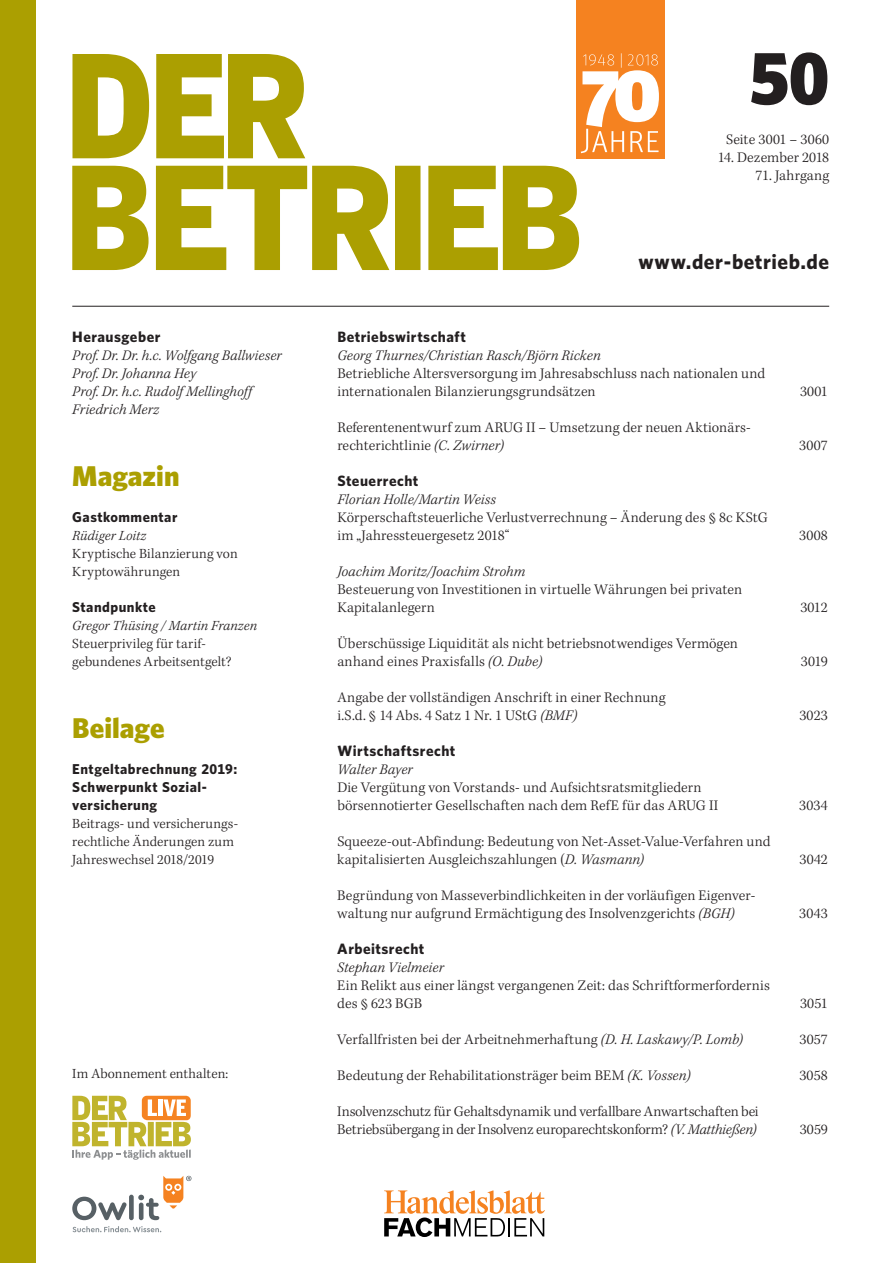
<style>
.page{position:relative;width:893px;height:1263px;background:#fff}
.page>*{position:absolute;margin:0;border:0;box-sizing:border-box;transform-origin:0 0}
.t1{font:900 75px "Whitney";color:#231f20}
.t2{font:900 28.65px "Whitney";color:#ab9f01}
.t3{font:700 21px "Whitney";letter-spacing:.025em;color:#231f20}
.t4{font:300 15px/18px "Kepler Std";letter-spacing:.005em;color:#231f20}
.t5{font:italic 300 15px/18px "Kepler Std";letter-spacing:.01em;color:#231f20}
.t6{font:300 15px/18px "Kepler Std";letter-spacing:-.015em;color:#231f20}
.t7{font:700 15px "Whitney";letter-spacing:.035em;color:#231f20}
.t8{font:300 14.4px/18px "Kepler Std";letter-spacing:.005em;color:#231f20}
.t9{font:700 14.4px/18px "Whitney";letter-spacing:.03em;color:#231f20}
.t10{font:italic 300 14.4px "Kepler Std";letter-spacing:.005em;color:#231f20}
.s1{font-style:italic}
</style>
<div class="page">
<svg style="left:72px;top:54px;width:233px;height:104px"></svg>
<svg style="left:72px;top:166px;width:507px;height:104px;fill:#ab9f01"></svg>
<div style="left:0;top:0;width:36px;height:1263px;background:#ab9f01"></div>
<hr style="left:72px;top:306px;width:757px;height:1px;background:#231f20">
<svg style="left:72px;top:1096px;width:119px;height:64px"></svg>
<svg style="left:72px;top:1176px;width:119px;height:44px"></svg>
<svg style="left:73px;top:1226px;width:88px;height:6px"></svg>
<svg style="left:384px;top:1190px;width:161px;height:47px"></svg>
<div style="left:576px;top:0;width:89px;height:159px;background:#f58220"></div>
<svg style="left:581px;top:53px;width:78px;height:100px"></svg>
<p class="t7" style="left:72px;top:332px;width:90px">Herausgeber</p>
<p class="t5" style="left:72px;top:348px;width:211px">Prof. Dr. Dr. h.c. Wolfgang Ballwieser<br>Prof. Dr. Johanna Hey<br>Prof. Dr. h.c. Rudolf Mellinghoff<br>Friedrich Merz</p>
<h2 class="t2" style="left:72px;top:466px;width:109px">Magazin</h2>
<p class="t9" style="left:72px;top:509px;width:107px">Gastkommentar</p>
<p class="t10" style="left:72px;top:531px;width:75px">Rüdiger Loitz</p>
<p class="t8" style="left:72px;top:546px;width:167px">Kryptische Bilanzierung von<br>Kryptowährungen</p>
<p class="t9" style="left:72px;top:599px;width:85px">Standpunkte</p>
<p class="t10" style="left:72px;top:621px;width:186px">Gregor Thüsing / Martin Franzen</p>
<p class="t8" style="left:72px;top:636px;width:161px">Steuerprivileg für tarif&shy;gebundenes Arbeitsentgelt?</p>
<h2 class="t2" style="left:72px;top:718px;width:94px">Beilage</h2>
<p class="t9" style="left:72px;top:761px;width:166px">Entgeltabrechnung 2019:<br>Schwerpunkt Sozial&shy;versicherung</p>
<p class="t8" style="left:72px;top:816px;width:167px">Beitrags- und versicherungs&shy;rechtliche Änderungen zum<br>Jahreswechsel 2018/2019</p>
<p class="t8" style="left:72px;top:1067px;width:157px">Im Abonnement enthalten:</p>
<h1 class="t1" style="left:749px;top:52px;width:82px">50</h1>
<p class="t4" style="left:726px;top:132px;width:105px">Seite 3001 – 3060</p>
<p class="t4" style="left:718px;top:150px;width:113px">14. Dezember 2018</p>
<p class="t4" style="left:755px;top:168px;width:75px">71. Jahrgang</p>
<h3 class="t3" style="left:638px;top:254px;width:192px">www.der-betrieb.de</h3>
<p class="t7" style="left:337px;top:332px;width:130px">Betriebswirtschaft</p>
<p class="t5" style="left:337px;top:348px;width:265px">Georg Thurnes/Christian Rasch/Björn Ricken</p>
<p class="t4" style="left:337px;top:366px;width:429px">Betriebliche Altersversorgung im Jahresabschluss nach nationalen und internationalen Bilanzierungsgrundsätzen</p>
<p class="t4" style="left:337px;top:420px;width:415px">Referentenentwurf zum ARUG II – Umsetzung der neuen Aktionärs&shy;rechterichtlinie <span class="s1">(C. Zwirner)</span></p>
<p class="t7" style="left:337px;top:476px;width:82px">Steuerrecht</p>
<p class="t5" style="left:337px;top:492px;width:160px">Florian Holle/Martin Weiss</p>
<p class="t4" style="left:337px;top:510px;width:432px">Körperschaftsteuerliche Verlustverrechnung – Änderung des § 8c KStG im „Jahressteuergesetz 2018“</p>
<p class="t5" style="left:337px;top:564px;width:189px">Joachim Moritz/Joachim Strohm</p>
<p class="t4" style="left:337px;top:582px;width:406px">Besteuerung von Investitionen in virtuelle Währungen bei privaten<br>Kapitalanlegern</p>
<p class="t4" style="left:337px;top:636px;width:402px">Überschüssige Liquidität als nicht betriebsnotwendiges Vermögen anhand eines Praxisfalls <span class="s1">(O. Dube)</span></p>
<p class="t4" style="left:337px;top:690px;width:330px">Angabe der vollständigen Anschrift in einer Rechnung i.S.d. § 14 Abs. 4 Satz 1 Nr. 1 UStG <span class="s1">(BMF)</span></p>
<p class="t7" style="left:337px;top:746px;width:120px">Wirtschaftsrecht</p>
<p class="t5" style="left:337px;top:762px;width:77px">Walter Bayer</p>
<p class="t4" style="left:337px;top:780px;width:383px">Die Vergütung von Vorstands- und Aufsichtsratsmitgliedern börsennotierter Gesellschaften nach dem RefE für das ARUG II</p>
<p class="t4" style="left:337px;top:834px;width:435px">Squeeze-out-Abfindung: Bedeutung von Net-Asset-Value-Verfahren und kapitalisierten Ausgleichszahlungen (<span class="s1">D. Wasmann)</span></p>
<p class="t4" style="left:337px;top:888px;width:419px">Begründung von Masseverbindlichkeiten in der vorläufigen Eigenver&shy;waltung nur aufgrund Ermächtigung des Insolvenzgerichts <span class="s1">(BGH)</span></p>
<p class="t7" style="left:337px;top:944px;width:89px">Arbeitsrecht</p>
<p class="t5" style="left:337px;top:960px;width:108px">Stephan Vielmeier</p>
<p class="t4" style="left:337px;top:978px;width:434px">Ein Relikt aus einer längst vergangenen Zeit: das Schriftformerfordernis des § 623 BGB</p>
<p class="t4" style="left:800px;top:384px;width:29px">3001</p>
<p class="t4" style="left:799px;top:438px;width:30px">3007</p>
<p class="t4" style="left:799px;top:528px;width:30px">3008</p>
<p class="t4" style="left:800px;top:600px;width:29px">3012</p>
<p class="t4" style="left:801px;top:654px;width:29px">3019</p>
<p class="t4" style="left:799px;top:708px;width:30px">3023</p>
<p class="t4" style="left:799px;top:798px;width:30px">3034</p>
<p class="t4" style="left:799px;top:852px;width:30px">3042</p>
<p class="t4" style="left:799px;top:906px;width:30px">3043</p>
<p class="t4" style="left:800px;top:996px;width:29px">3051</p>
<p class="t4" style="left:337px;top:1032px;width:407px">Verfallfristen bei der Arbeitnehmerhaftung <span class="s1">(D. H. Laskawy/P. Lomb)</span></p>
<p class="t4" style="left:799px;top:1032px;width:30px">3057</p>
<p class="t4" style="left:337px;top:1068px;width:355px">Bedeutung der Rehabilitationsträger beim BEM <span class="s1">(K. Vossen)</span></p>
<p class="t4" style="left:799px;top:1068px;width:30px">3058</p>
<p class="t6" style="left:337px;top:1104px;width:423px">Insolvenzschutz für Gehaltsdynamik und verfallbare Anwartschaften bei<br>Betriebsübergang in der Insolvenz europarechtskonform? <span class="s1">(V. Matthießen)</span></p>
<p class="t4" style="left:800px;top:1122px;width:30px">3059</p>
</div>
